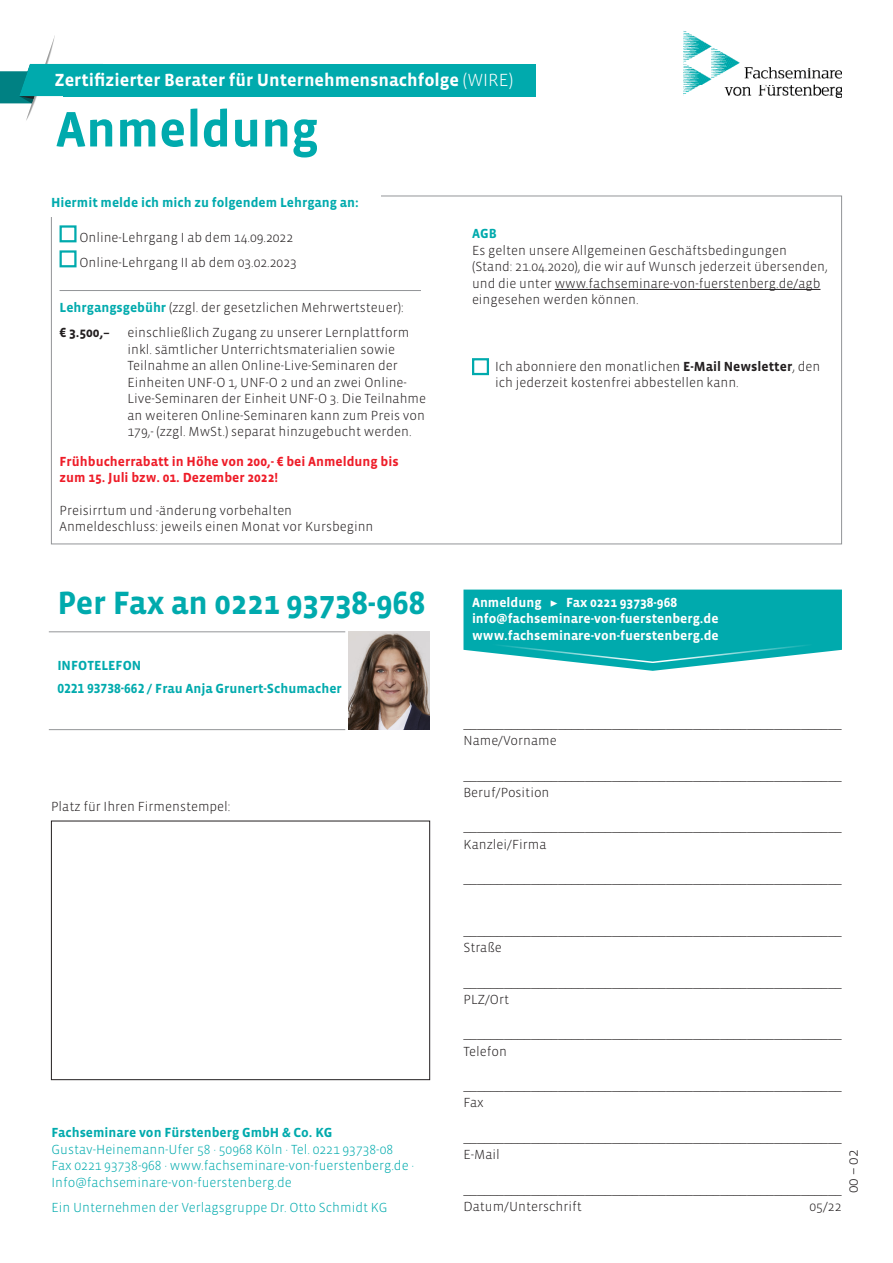
<style>
.page{position:relative;width:893px;height:1263px;background:#fff}
.page>*{position:absolute;margin:0;border:0;box-sizing:border-box;transform-origin:0 0}
.t1{font:700 51px "Vista Sans OTCE";color:#00aaad}
.Head_2{font:700 33px "Vista Sans OTCE";letter-spacing:-.005em;color:#00aaad}
.t2{font:700 18px "Vista Sans OTCE";color:#fff}
.Fliesstext{font:300 15px "Vista Sans OTCE";color:#231f20}
.Fliesstext-2{font:300 13.5px/16.5px "Vista Sans OTCE";color:#231f20}
.Anmeldung{font:300 13.5px/17.2px "Vista Sans OTCE";color:#231f20}
.Fliesstext-3{font:300 13.5px/16.5px "Vista Sans OTCE";color:#00aaad}
.t3{font:700 13.5px "Vista Sans OTCE";color:#fff}
.Head_Schrift_geraste{font:700 13.5px "Vista Sans OTCE";color:#00aaad}
.Fliesstext-4{font:700 13.5px/16.5px "Vista Sans OTCE";color:#ee1c28}
.Fliesstext-5{font:700 13.5px "Vista Sans OTCE";color:#00aaad}
.Head_2-2{font:700 13.5px "Vista Sans OTCE";color:#00aaad}
.Fliesstext-6{font:700 13.5px "Vista Sans OTCE";color:#231f20}
.s1{font-weight:300}
.s2{font-weight:700;color:#00aaad}
.s3{font-weight:700}
.s4{font-family:"Minion Pro";font-weight:400}
</style>
<div class="page">
<svg style="left:0;top:35px;width:103px;height:86px"></svg>
<div style="left:64px;top:64px;width:472px;height:32px;background:#00aaad"></div>
<img style="left:683px;top:30px;width:159px;height:68px">
<svg style="left:463px;top:590px;width:379px;height:81px;background:#24b6b8"></svg>
<div style="left:51px;top:821px;width:379px;height:259px;border:1px solid #231f20"></div>
<img style="left:349px;top:631px;width:80px;height:98px">
<hr style="left:49px;top:631px;width:296px;height:1px;background:#939598">
<hr style="left:49px;top:729px;width:296px;height:1px;background:#939598">
<div style="left:60px;top:225px;width:17px;height:17px;border:2px solid #00aaad"></div>
<div style="left:60px;top:250px;width:17px;height:17px;border:2px solid #00aaad"></div>
<hr style="left:60px;top:290px;width:361px;height:1px;background:#939598">
<hr style="left:555px;top:289px;width:265px;height:1px;background:#231f20">
<div style="left:472px;top:358px;width:17px;height:17px;border:2px solid #00aaad"></div>
<h3 class="t2" style="left:54px;top:70px;width:460px">Zertifizierter Berater für Unternehmensnachfolge <span class="s1">(WIRE)</span></h3>
<p class="t1" style="left:56px;top:100px;width:264px">Anmeldung</p>
<p class="Head_Schrift_geraste" style="left:51px;top:195px;width:309px">Hiermit melde ich mich zu folgendem Lehrgang an:</p>
<p class="Fliesstext-2" style="left:79px;top:229px;width:215px">Online-Lehrgang I ab dem 14.09.2022</p>
<p class="Fliesstext-2" style="left:79px;top:254px;width:219px">Online-Lehrgang II ab dem 03.02.2023</p>
<p class="Fliesstext-2" style="left:60px;top:299px;width:346px"><span class="s2">Lehrgangsgebühr</span> (zzgl. der gesetzlichen Mehrwertsteuer):</p>
<p class="Fliesstext-6" style="left:60px;top:325px;width:52px">€ 3.500,–</p>
<p class="Fliesstext-2" style="left:128px;top:324px;width:300px">einschließlich Zugang zu unserer Lernplattform inkl. sämtlicher Unterrichtsmaterialien sowie Teilnahme an allen Online-Live-Seminaren der Einheiten UNF-O 1, UNF-O 2 und an zwei Online-Live-Seminaren der Einheit UNF-O 3. Die Teilnahme an weiteren Online-Seminaren kann zum Preis von 179,- (zzgl. MwSt.) separat hinzugebucht werden.</p>
<p class="Fliesstext-4" style="left:60px;top:453px;width:341px">Frühbucherrabatt in Höhe von 200,- € bei Anmeldung bis zum 15. Juli bzw. 01. Dezember 2022!</p>
<p class="Fliesstext-2" style="left:60px;top:502px;width:234px">Preisirrtum und -änderung vorbehalten</p>
<p class="Fliesstext-2" style="left:60px;top:518px;width:315px">Anmeldeschluss: jeweils einen Monat vor Kursbeginn</p>
<p class="Head_2" style="left:57px;top:584px;width:369px">Per Fax an 0221 93738-968</p>
<p class="Head_2-2" style="left:57px;top:658px;width:85px">INFOTELEFON</p>
<p class="Head_Schrift_geraste" style="left:57px;top:680px;width:286px">0221 93738-662 / Frau Anja Grunert-Schumacher</p>
<p class="Fliesstext-2" style="left:51px;top:798px;width:181px">Platz für Ihren Firmenstempel:</p>
<p class="Fliesstext-5" style="left:51px;top:1125px;width:282px">Fachseminare von Fürstenberg GmbH &amp; Co. KG</p>
<p class="Fliesstext-3" style="left:51px;top:1141px;width:343px">Gustav-Heinemann-Ufer 58 · 50968 Köln · Tel. 0221 93738-08</p>
<p class="Fliesstext-3" style="left:51px;top:1157px;width:364px">Fax 0221 93738-968 · www.fachseminare-von-fuerstenberg.de ·<br>Info@fachseminare-von-fuerstenberg.de</p>
<p class="Fliesstext-3" style="left:51px;top:1199px;width:338px">Ein Unternehmen der Verlagsgruppe Dr. Otto Schmidt KG</p>
<p class="Fliesstext-5" style="left:472px;top:226px;width:26px">AGB</p>
<p class="Fliesstext-2" style="left:472px;top:242px;width:357px">Es gelten unsere Allgemeinen Geschäftsbedingungen (Stand: 21.04.2020), die wir auf Wunsch jederzeit übersenden, und die unter www.fachseminare-von-fuerstenberg.de/agb eingesehen werden können.</p>
<p class="Fliesstext-2" style="left:495px;top:358px;width:327px">Ich abonniere den monatlichen <span class="s3">E-Mail Newsletter</span>, den ich jederzeit kostenfrei abbestellen kann.</p>
<p class="t3" style="left:472px;top:595px;width:207px">Anmeldung <span class="s4">▶</span> Fax 0221 93738-968</p>
<p class="t3" style="left:472px;top:611px;width:248px">info@fachseminare-von-fuerstenberg.de</p>
<p class="t3" style="left:472px;top:628px;width:248px">www.fachseminare-von-fuerstenberg.de</p>
<p class="Anmeldung" style="left:463px;top:715px;width:380px">________________________________________________________<br>Name/Vorname</p>
<p class="Anmeldung" style="left:463px;top:766px;width:380px">________________________________________________________</p>
<p class="Anmeldung" style="left:463px;top:784px;width:88px">Beruf/Position</p>
<p class="Anmeldung" style="left:463px;top:818px;width:380px">________________________________________________________</p>
<p class="Anmeldung" style="left:463px;top:835px;width:84px">Kanzlei/Firma</p>
<p class="Anmeldung" style="left:463px;top:870px;width:380px">________________________________________________________</p>
<p class="Anmeldung" style="left:463px;top:922px;width:380px">________________________________________________________</p>
<p class="Anmeldung" style="left:463px;top:939px;width:40px">Straße</p>
<p class="Anmeldung" style="left:463px;top:973px;width:380px">________________________________________________________</p>
<p class="Anmeldung" style="left:463px;top:991px;width:47px">PLZ/Ort</p>
<p class="Anmeldung" style="left:463px;top:1025px;width:380px">________________________________________________________<br>Telefon</p>
<p class="Anmeldung" style="left:463px;top:1077px;width:380px">________________________________________________________</p>
<p class="Anmeldung" style="left:463px;top:1094px;width:22px">Fax</p>
<p class="Anmeldung" style="left:463px;top:1129px;width:380px">________________________________________________________</p>
<p class="Anmeldung" style="left:463px;top:1146px;width:38px">E-Mail</p>
<p class="Anmeldung" style="left:463px;top:1180px;width:380px">________________________________________________________</p>
<p class="Anmeldung" style="left:463px;top:1198px;width:120px">Datum/Unterschrift</p>
<p class="Anmeldung" style="left:809px;top:1198px;width:33px">05/22</p>
<p class="Fliesstext" style="left:844px;top:1193px;width:45px;rotate:-90deg">00 – 02</p>
</div>
